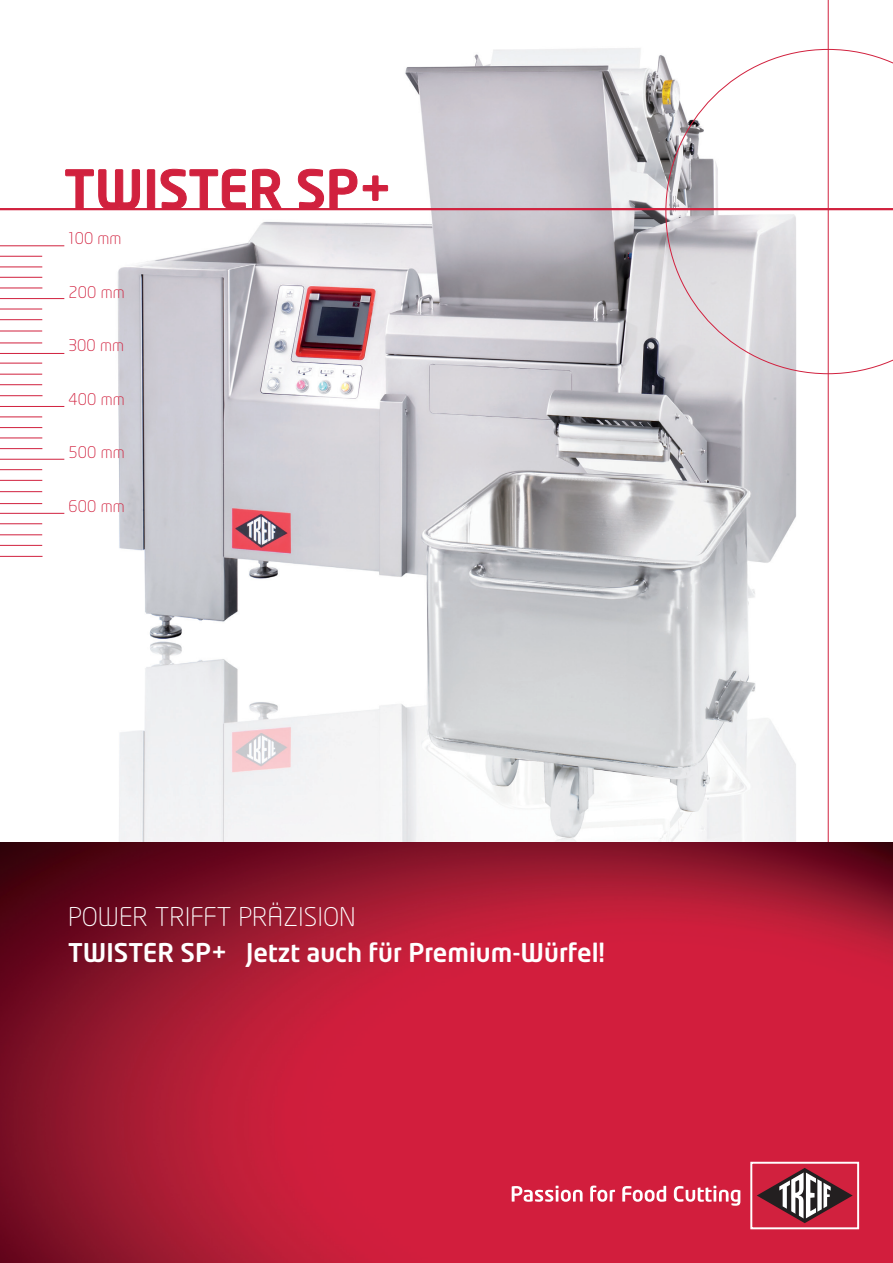
<style>
.page{position:relative;width:893px;height:1263px;background:#fff}
.page>*{position:absolute;margin:0;border:0;box-sizing:border-box;transform-origin:0 0}
.t1{font:500 52.5px "Neo Tech Alt";color:#d1213e}
.t2{font:500 25.5px "Neo Tech Alt";color:#fff}
.t3{font:300 25.5px "Neo Tech Alt";color:#fff}
.t4{font:300 15.9px "Neo Tech Alt";color:#d1213e}
</style>
<div class="page">
<img style="left:75px;top:30px;width:760px;height:812px">
<hr style="left:828px;top:0;width:1px;height:857px;background:#d1213e">
<img style="left:0;top:842px;width:893px;height:421px">
<div style="left:751px;top:1163px;width:107px;height:65px;background:#d1213e"></div>
<div style="left:750px;top:1162px;width:109px;height:67px;border:2px solid #fff"></div>
<svg style="left:757px;top:1168px;width:96px;height:55px"></svg>
<svg style="left:512px;top:1186px;width:71px;height:16px"></svg>
<svg style="left:590px;top:1185px;width:25px;height:17px"></svg>
<svg style="left:622px;top:1186px;width:44px;height:16px"></svg>
<svg style="left:674px;top:1186px;width:66px;height:20px"></svg>
<svg style="left:665px;top:49px;width:228px;height:325px"></svg>
<hr style="left:0;top:208px;width:893px;height:2px;background:#d1213e">
<svg style="left:65px;top:169px;width:75px;height:39px"></svg>
<div style="left:147px;top:169px;width:8px;height:40px;border:1px solid #d1213e"></div>
<svg style="left:160px;top:168px;width:86px;height:40px"></svg>
<svg style="left:252px;top:168px;width:30px;height:40px"></svg>
<svg style="left:298px;top:168px;width:90px;height:40px"></svg>
<hr style="left:0;top:245px;width:64px;height:1px;background:#d1213e">
<hr style="left:0;top:298px;width:64px;height:1px;background:#d1213e">
<hr style="left:0;top:406px;width:64px;height:1px;background:#d1213e">
<hr style="left:0;top:459px;width:64px;height:1px;background:#d1213e">
<hr style="left:0;top:513px;width:64px;height:1px;background:#d1213e">
<hr style="left:0;top:256px;width:42px;height:1px;background:#d1213e">
<hr style="left:0;top:308px;width:42px;height:1px;background:#d1213e">
<hr style="left:0;top:363px;width:42px;height:1px;background:#d1213e">
<hr style="left:0;top:266px;width:42px;height:1px;background:#d1213e">
<hr style="left:0;top:319px;width:42px;height:1px;background:#d1213e">
<hr style="left:0;top:374px;width:42px;height:1px;background:#d1213e">
<hr style="left:0;top:330px;width:42px;height:1px;background:#d1213e">
<hr style="left:0;top:384px;width:42px;height:1px;background:#d1213e">
<hr style="left:0;top:277px;width:42px;height:1px;background:#d1213e">
<hr style="left:0;top:342px;width:42px;height:1px;background:#d1213e">
<hr style="left:0;top:395px;width:43px;height:1px;background:#d1213e">
<hr style="left:0;top:287px;width:42px;height:1px;background:#d1213e">
<hr style="left:0;top:416px;width:42px;height:1px;background:#d1213e">
<hr style="left:0;top:469px;width:42px;height:1px;background:#d1213e">
<hr style="left:0;top:523px;width:42px;height:1px;background:#d1213e">
<hr style="left:0;top:427px;width:42px;height:1px;background:#d1213e">
<hr style="left:0;top:480px;width:42px;height:1px;background:#d1213e">
<hr style="left:0;top:534px;width:42px;height:1px;background:#d1213e">
<hr style="left:0;top:491px;width:42px;height:1px;background:#d1213e">
<hr style="left:0;top:545px;width:42px;height:1px;background:#d1213e">
<hr style="left:0;top:437px;width:42px;height:1px;background:#d1213e">
<hr style="left:0;top:503px;width:42px;height:1px;background:#d1213e">
<hr style="left:0;top:556px;width:43px;height:1px;background:#d1213e">
<hr style="left:0;top:448px;width:42px;height:1px;background:#d1213e">
<hr style="left:0;top:353px;width:64px;height:1px;background:#d1213e">
<h1 class="t1" style="left:64px;top:156px;width:329px">TWISTER SP+</h1>
<p class="t4" style="left:69px;top:229px;width:54px">100 mm</p>
<p class="t4" style="left:69px;top:283px;width:58px">200 mm</p>
<p class="t4" style="left:68px;top:335px;width:58px">300 mm</p>
<p class="t4" style="left:69px;top:389px;width:58px">400 mm</p>
<p class="t4" style="left:69px;top:442px;width:58px">500 mm</p>
<p class="t4" style="left:69px;top:497px;width:58px">600 mm</p>
<p class="t3" style="left:68px;top:901px;width:289px">Power trifft präzision</p>
<p class="t2" style="left:68px;top:936px;width:539px">TWISTER SP+ Jetzt auch für Premium-Würfel!</p>
</div>
